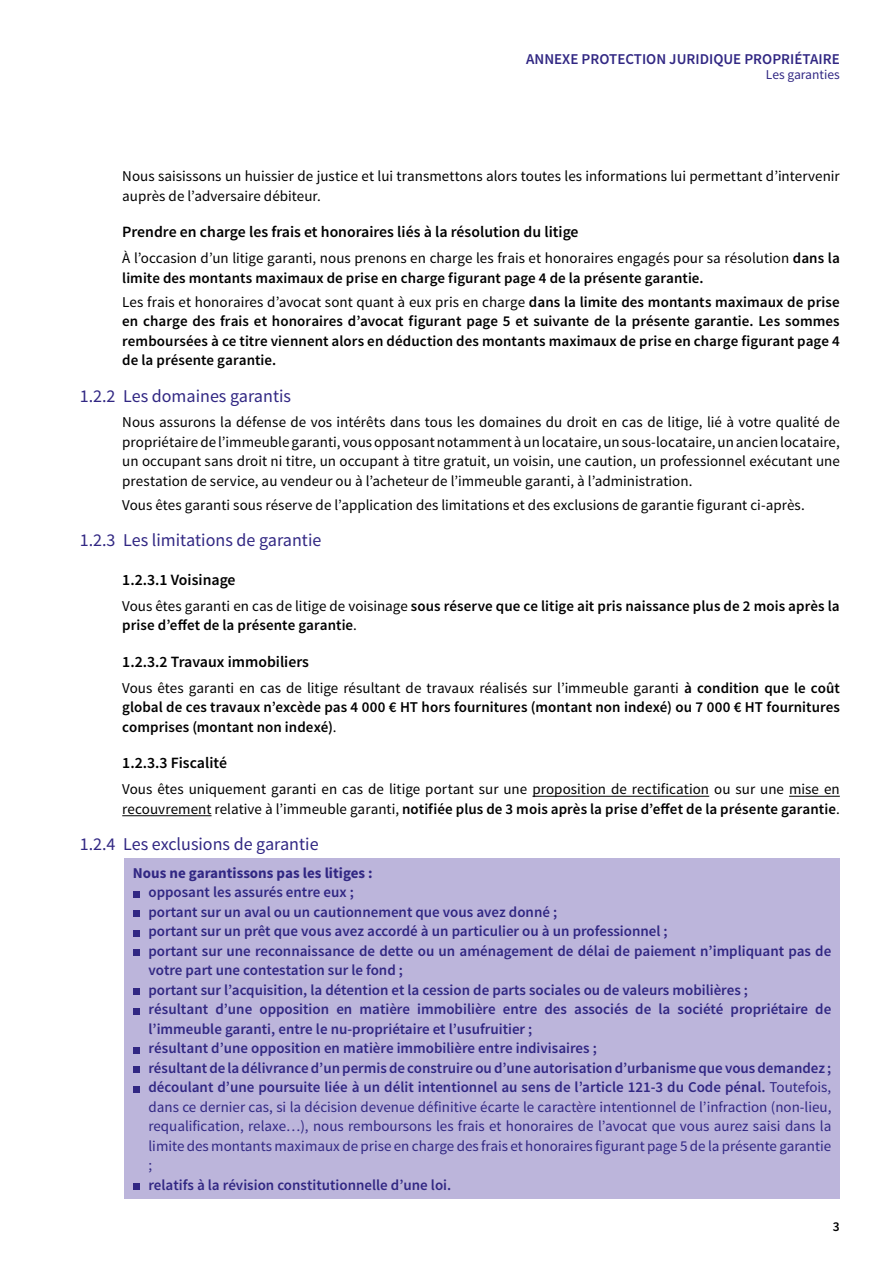
<style>
.page{position:relative;width:893px;height:1263px;background:#fff}
.page>*{position:absolute;margin:0;border:0;box-sizing:border-box;transform-origin:0 0}
.t1{font:18px "Source Sans Pro";color:#312783}
.t2{font:600 15.75px "Source Sans Pro";color:#000}
.t3{font:600 15px/19.5px "Source Sans Pro";color:#312783}
.t4{font:15px/19.5px "Source Sans Pro";letter-spacing:.005em;color:#000}
.t5{font:600 15px/19.5px "Source Sans Pro";letter-spacing:.005em;color:#000;text-align:justify}
.t6{font:700 15px "Source Sans Pro";color:#312783}
.t7{font:13.5px "Source Sans Pro";color:#312783}
.t8{font:600 13.5px "Source Sans Pro";color:#000}
.s1{font-weight:600}
.s2{font-weight:400}
</style>
<div class="page">
<hr style="left:532px;top:796px;width:177px;height:1px;background:#000">
<hr style="left:789px;top:796px;width:51px;height:1px;background:#000">
<hr style="left:122px;top:815px;width:90px;height:1px;background:#000">
<div style="left:124px;top:858px;width:716px;height:340px;background:#bcb5db"></div>
<svg style="left:133px;top:891px;width:6px;height:6px"></svg>
<div style="left:133px;top:910px;width:6px;height:7px;background:#312783"></div>
<svg style="left:133px;top:930px;width:6px;height:6px"></svg>
<div style="left:133px;top:949px;width:6px;height:7px;background:#312783"></div>
<div style="left:133px;top:988px;width:6px;height:7px;background:#312783"></div>
<svg style="left:133px;top:1008px;width:6px;height:6px"></svg>
<svg style="left:133px;top:1047px;width:6px;height:6px"></svg>
<div style="left:133px;top:1066px;width:6px;height:7px;background:#312783"></div>
<svg style="left:133px;top:1086px;width:6px;height:6px"></svg>
<div style="left:133px;top:1183px;width:6px;height:7px;background:#312783"></div>
<p class="t3" style="left:526px;top:50px;width:315px">ANNEXE PROTECTION JURIDIQUE PROPRIÉTAIRE</p>
<p class="t7" style="left:766px;top:67px;width:75px">Les garanties</p>
<p class="t4" style="left:122px;top:167px;width:719px">Nous saisissons un huissier de justice et lui transmettons alors toutes les informations lui permettant d’intervenir auprès de l’adversaire débiteur.</p>
<p class="t2" style="left:122px;top:222px;width:458px">Prendre en charge les frais et honoraires liés à la résolution du litige</p>
<p class="t4" style="left:122px;top:249px;width:719px">À l’occasion d’un litige garanti, nous prenons en charge les frais et honoraires engagés pour sa résolution <span class="s1">dans la limite des montants maximaux de prise en charge figurant page 4 de la présente garantie.</span></p>
<p class="t5" style="left:122px;top:292px;width:719px"><span class="s2">Les frais et honoraires d’avocat sont quant à eux pris en charge</span> dans la limite des montants maximaux de prise en charge des frais et honoraires d’avocat figurant page 5 et suivante de la présente garantie. Les sommes remboursées à ce titre viennent alors en déduction des montants maximaux de prise en charge figurant page 4 de la présente garantie.</p>
<p class="t1" style="left:80px;top:384px;width:213px">1.2.2 Les domaines garantis</p>
<p class="t4" style="left:122px;top:413px;width:719px;text-align:justify">Nous assurons la défense de vos intérêts dans tous les domaines du droit en cas de litige, lié à votre qualité de propriétaire de l’immeuble garanti, vous opposant notamment à un locataire, un sous-locataire, un ancien locataire, un occupant sans droit ni titre, un occupant à titre gratuit, un voisin, une caution, un professionnel exécutant une prestation de service, au vendeur ou à l’acheteur de l’immeuble garanti, à l’administration.</p>
<p class="t4" style="left:122px;top:495px;width:684px">Vous êtes garanti sous réserve de l’application des limitations et des exclusions de garantie figurant ci-après.</p>
<p class="t1" style="left:80px;top:529px;width:243px">1.2.3 Les limitations de garantie</p>
<p class="t2" style="left:122px;top:570px;width:115px">1.2.3.1 Voisinage</p>
<p class="t5" style="left:122px;top:596px;width:719px"><span class="s2">Vous êtes garanti en cas de litige de voisinage</span> sous réserve que ce litige ait pris naissance plus de 2 mois après la prise d’effet de la présente garantie<span class="s2">.</span></p>
<p class="t2" style="left:122px;top:651px;width:188px">1.2.3.2 Travaux immobiliers</p>
<p class="t5" style="left:122px;top:678px;width:719px"><span class="s2">Vous êtes garanti en cas de litige résultant de travaux réalisés sur l’immeuble garanti</span> à condition que le coût global de ces travaux n’excède pas 4 000 € HT hors fournitures (montant non indexé) ou 7 000 € HT fournitures comprises (montant non indexé)<span class="s2">.</span></p>
<p class="t2" style="left:122px;top:753px;width:106px">1.2.3.3 Fiscalité</p>
<p class="t4" style="left:122px;top:779px;width:719px">Vous êtes uniquement garanti en cas de litige portant sur une proposition de rectification ou sur une mise en recouvrement relative à l’immeuble garanti, <span class="s1">notifiée plus de 3 mois après la prise d’effet de la présente garantie</span>.</p>
<p class="t1" style="left:80px;top:833px;width:240px">1.2.4 Les exclusions de garantie</p>
<p class="t6" style="left:133px;top:863px;width:241px">Nous ne garantissons pas les litiges :</p>
<p class="t3" style="left:148px;top:883px;width:684px">opposant les assurés entre eux ;<br>portant sur un aval ou un cautionnement que vous avez donné ;<br>portant sur un prêt que vous avez accordé à un particulier ou à un professionnel ;<br>portant sur une reconnaissance de dette ou un aménagement de délai de paiement n’impliquant pas de votre part une contestation sur le fond ;<br>portant sur l’acquisition, la détention et la cession de parts sociales ou de valeurs mobilières ;<br>résultant d’une opposition en matière immobilière entre des associés de la société propriétaire de l’immeuble garanti, entre le nu-propriétaire et l’usufruitier ;<br>résultant d’une opposition en matière immobilière entre indivisaires ;<br>résultant de la délivrance d’un permis de construire ou d’une autorisation d’urbanisme que vous demandez ; découlant d’une poursuite liée à un délit intentionnel au sens de l’article 121-3 du Code pénal. <span class="s2">Toutefois, dans ce dernier cas, si la décision devenue définitive écarte le caractère intentionnel de l’infraction (non-lieu, requalification, relaxe…), nous remboursons les frais et honoraires de l’avocat que vous aurez saisi dans la limite des montants maximaux de prise en charge des frais et honoraires figurant page 5 de la présente garantie ;</span></p>
<p class="t3" style="left:148px;top:1175px;width:304px">relatifs à la révision constitutionnelle d’une loi.</p>
<p class="t8" style="left:833px;top:1218px;width:8px">3</p>
</div>
